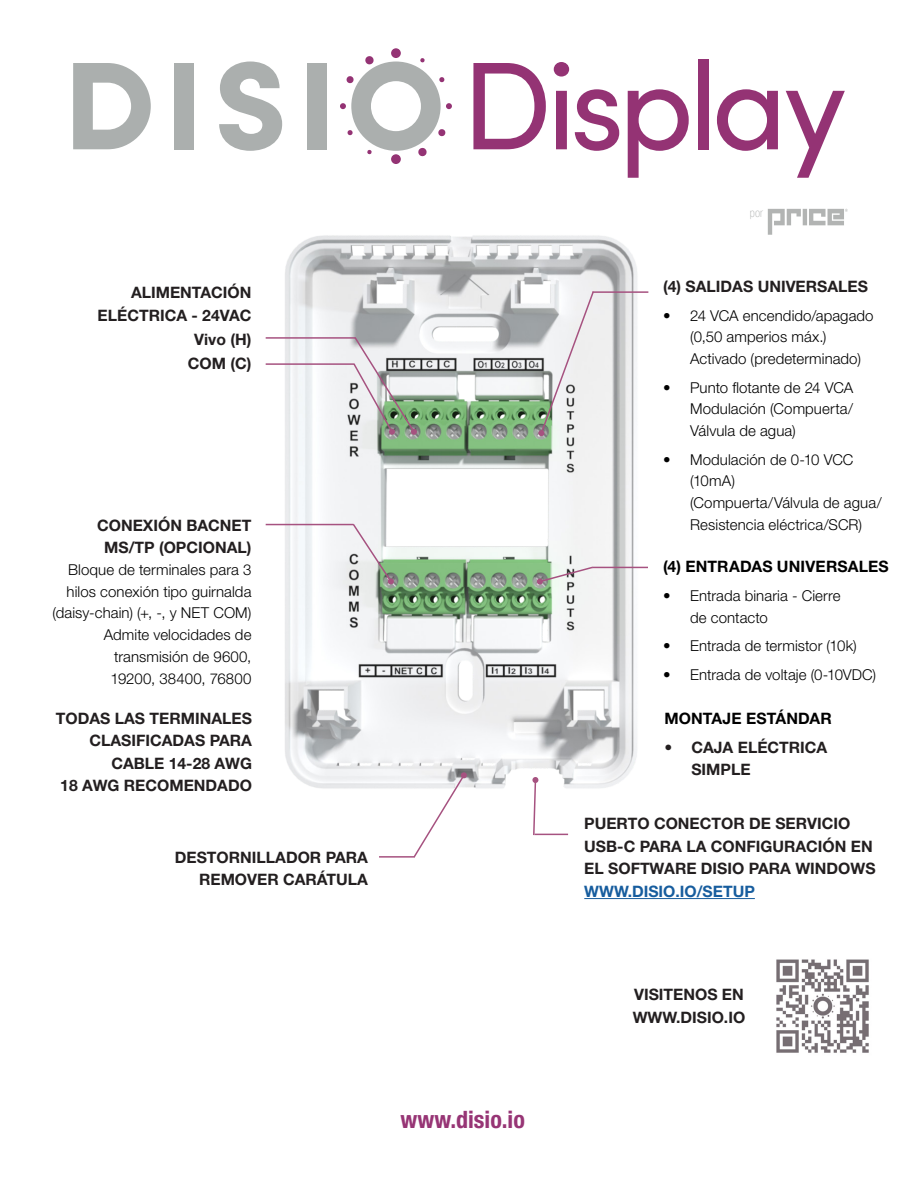
<style>
.page{position:relative;width:918px;height:1188px;background:#fff}
.page>*{position:absolute;margin:0;border:0;box-sizing:border-box;transform-origin:0 0}
.t1{font:700 condensed 24px "Helvetica Neue LT Std";color:#973575}
.t2{font:700 15.75px/22.5px "Helvetica Neue LT Std";color:#231f20;text-align:right}
.t3{font:700 15.75px "Helvetica Neue LT Std";letter-spacing:.01em;color:#000}
.t4{font:300 15px/21.8px "Helvetica Neue LT Std";letter-spacing:.005em;color:#000}
.t5{font:100 condensed 12px "Helvetica Neue LT Std";color:#b2b4b3}
.s1{color:#175d9e}
</style>
<div class="page">
<svg style="left:768px;top:209px;width:33px;height:26px"></svg>
<hr style="left:803px;top:209px;width:4px;height:16px;background:#b2b4b3">
<svg style="left:809px;top:209px;width:39px;height:16px"></svg>
<img style="left:265px;top:235px;width:384px;height:554px">
<hr style="left:584px;top:898px;width:171px;height:1px;background:#175d9e">
<img style="left:776px;top:959px;width:93px;height:94px">
<svg style="left:412px;top:772px;width:55px;height:85px"></svg>
<hr style="left:379px;top:856px;width:36px;height:2px;background:#a65280">
<svg style="left:532px;top:782px;width:5px;height:54px"></svg>
<div style="left:532px;top:777px;width:7px;height:6px;background:#a65280;border-radius:3px"></div>
<hr style="left:535px;top:834px;width:33px;height:1px;background:#a65280">
<svg style="left:351px;top:522px;width:43px;height:63px"></svg>
<hr style="left:266px;top:524px;width:87px;height:1px;background:#a65280">
<svg style="left:536px;top:566px;width:58px;height:19px"></svg>
<hr style="left:592px;top:567px;width:56px;height:1px;background:#a65280">
<svg style="left:538px;top:290px;width:57px;height:146px"></svg>
<hr style="left:592px;top:291px;width:56px;height:2px;background:#a65280">
<hr style="left:266px;top:337px;width:90px;height:2px;background:#a65280">
<svg style="left:352px;top:336px;width:65px;height:99px"></svg>
<hr style="left:266px;top:363px;width:88px;height:2px;background:#a65280">
<svg style="left:473px;top:63px;width:73px;height:86px"></svg>
<svg style="left:554px;top:62px;width:15px;height:87px"></svg>
<svg style="left:575px;top:89px;width:44px;height:62px"></svg>
<svg style="left:628px;top:89px;width:61px;height:89px"></svg>
<div style="left:698px;top:59px;width:11px;height:90px;background:#943374"></div>
<svg style="left:717px;top:89px;width:61px;height:62px"></svg>
<svg style="left:786px;top:91px;width:59px;height:87px"></svg>
<div style="left:175px;top:63px;width:19px;height:86px;background:#abafae"></div>
<svg style="left:219px;top:62px;width:63px;height:89px"></svg>
<div style="left:307px;top:63px;width:20px;height:86px;background:#abafae"></div>
<svg style="left:73px;top:63px;width:78px;height:86px"></svg>
<div style="left:391px;top:154px;width:10px;height:10px;background:#943374;border-radius:50%"></div>
<div style="left:391px;top:48px;width:10px;height:10px;background:#943374;border-radius:50%"></div>
<svg style="left:340px;top:56px;width:112px;height:101px"></svg>
<p class="t2" style="left:98px;top:281px;width:155px">ALIMENTACIÓN<br>ELÉCTRICA - 24VAC</p>
<p class="t2" style="left:194px;top:328px;width:59px">Vivo (H)</p>
<p class="t2" style="left:188px;top:352px;width:65px">COM (C)</p>
<p class="t2" style="left:97px;top:513px;width:156px;text-align:center">CONEXIÓN BACNET<br>MS/TP (OPCIONAL)</p>
<p class="t4" style="left:53px;top:558px;width:200px;text-align:right">Bloque de terminales para 3 hilos conexión tipo guirnalda (daisy-chain) (+, -, y NET COM)<br>Admite velocidades de transmisión de 9600,<br>19200, 38400, 76800</p>
<p class="t2" style="left:56px;top:706px;width:198px">TODAS LAS TERMINALES<br>CLASIFICADAS PARA<br>CABLE 14-28 AWG<br>18 AWG RECOMENDADO</p>
<p class="t2" style="left:175px;top:846px;width:195px">DESTORNILLADOR PARA<br>REMOVER CARÁTULA</p>
<p class="t1" style="left:401px;top:1105px;width:126px">www.disio.io</p>
<p class="t5" style="left:750px;top:206px;width:15px">por</p>
<p class="t2" style="left:663px;top:275px;width:206px">(4) SALIDAS UNIVERSALES</p>
<p class="t4" style="left:690px;top:304px;width:185px;text-indent:-27px">• 24 VCA encendido/apagado (0,50 amperios máx.)<br>Activado (predeterminado)</p>
<p class="t4" style="left:690px;top:376px;width:165px;text-align:justify;text-indent:-27px">• Punto flotante de 24 VCA Modulación (Compuerta/ Válvula de agua)</p>
<p class="t4" style="left:690px;top:448px;width:193px;text-indent:-27px">• Modulación de 0-10 VCC (10mA)<br>(Compuerta/Válvula de agua/<br>Resistencia eléctrica/SCR)</p>
<p class="t3" style="left:663px;top:557px;width:227px">(4) ENTRADAS UNIVERSALES</p>
<p class="t4" style="left:690px;top:584px;width:152px;text-indent:-27px">• Entrada binaria - Cierre de contacto</p>
<p class="t4" style="left:663px;top:635px;width:195px">• Entrada de termistor (10k)</p>
<p class="t4" style="left:663px;top:663px;width:215px">• Entrada de voltaje (0-10VDC)</p>
<p class="t3" style="left:664px;top:708px;width:169px">MONTAJE ESTÁNDAR</p>
<p class="t2" style="left:691px;top:736px;width:137px;text-align:left;text-indent:-27px">• CAJA ELÉCTRICA<br>SIMPLE</p>
<p class="t2" style="left:584px;top:812px;width:293px;text-align:left">PUERTO CONECTOR DE SERVICIO<br>USB-C PARA LA CONFIGURACIÓN EN<br>EL SOFTWARE DISIO PARA WINDOWS<br><span class="s1">WWW.DISIO.IO/SETUP</span></p>
<p class="t2" style="left:633px;top:983px;width:114px;text-align:left">VISITENOS EN<br>WWW.DISIO.IO</p>
</div>
